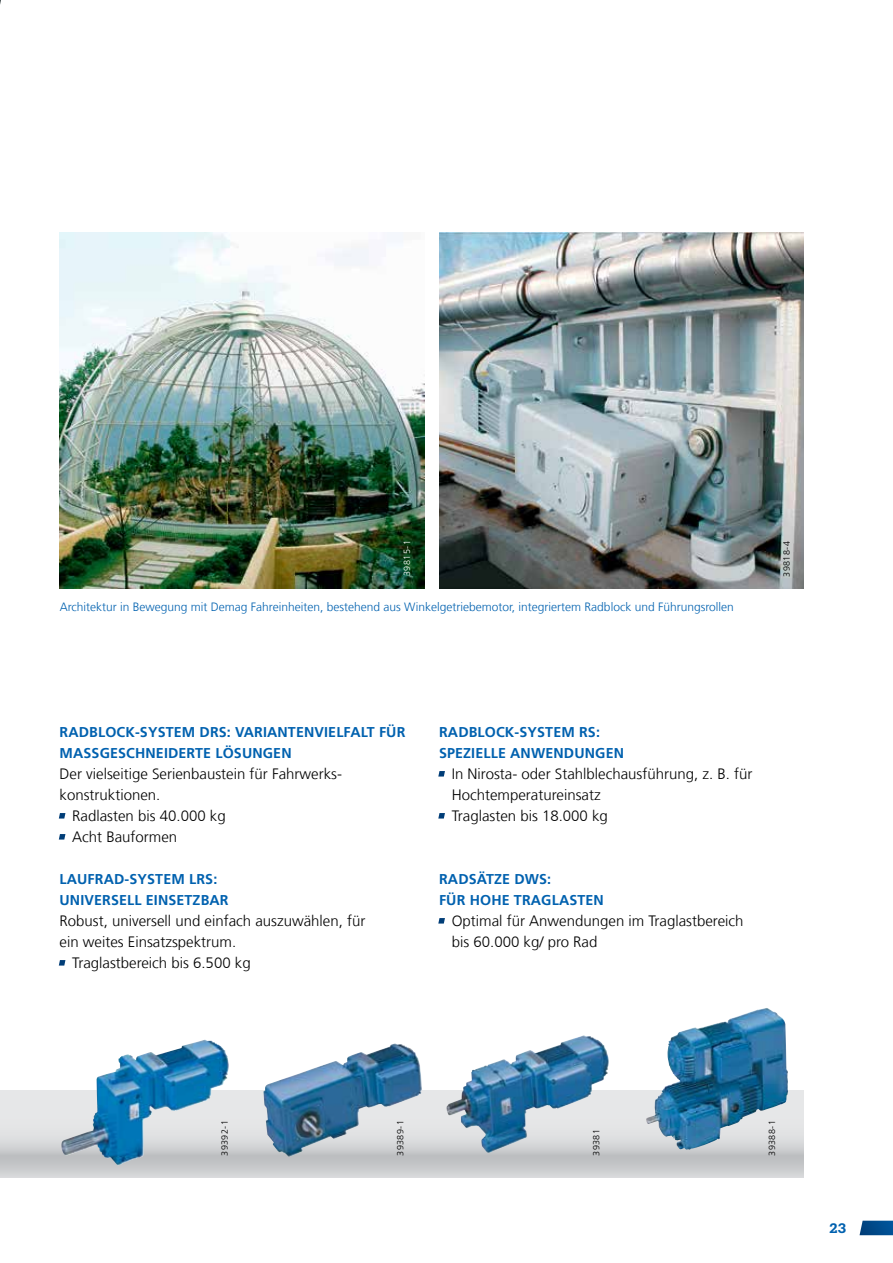
<style>
.page{position:relative;width:893px;height:1263px;background:#fff}
.page>*{position:absolute;margin:0;border:0;box-sizing:border-box;transform-origin:0 0}
.t1{font:300 15px/21px "Frutiger LT Com";color:#000}
.t2{font:700 14.25px/21px "Frutiger LT Com";letter-spacing:.01em;color:#0061af}
.t3{font:600 13.5px "Produkt";color:#0061af}
.t4{font:300 12px "Frutiger LT Com";color:#0061af}
.t5{font:300 9px "Frutiger LT Com";letter-spacing:.05em;color:#000}
.t6{font:300 9px "Frutiger LT Com";letter-spacing:.05em;color:#fff}
.s1{color:#fff}
</style>
<div class="page">
<img style="left:60px;top:233px;width:364px;height:356px">
<img style="left:439px;top:233px;width:365px;height:356px">
<svg style="left:0;top:1090px;width:804px;height:88px"></svg>
<img style="left:446px;top:1035px;width:163px;height:118px">
<img style="left:263px;top:1043px;width:159px;height:114px">
<img style="left:61px;top:1040px;width:170px;height:125px">
<img style="left:646px;top:1008px;width:143px;height:142px">
<svg style="left:859px;top:1221px;width:34px;height:14px"></svg>
<p class="t6" style="left:402px;top:576px;width:37px;rotate:-90deg">39815-1</p>
<p class="t5" style="left:781px;top:577px;width:37px;rotate:-90deg">39818-4</p>
<p class="t4" style="left:60px;top:599px;width:675px">Architektur in Bewegung mit Demag Fahreinheiten, bestehend aus Winkelgetriebemotor, integriertem Radblock und Führungsrollen</p>
<p class="t2" style="left:60px;top:721px;width:347px;text-indent:167px">: VARIANTENVIELFALT FÜR<br>MASSGESCHNEIDERTE LÖSUNGEN</p>
<p class="t1" style="left:60px;top:763px;width:284px">Der vielseitige Serienbaustein für Fahrwerks&shy;konstruktionen.</p>
<p class="t1" style="left:60px;top:805px;width:168px"><span class="s1">•</span> Radlasten bis 40.000 kg</p>
<p class="t1" style="left:60px;top:826px;width:119px"><span class="s1">•</span> Acht Bauformen</p>
<p class="t2" style="left:60px;top:868px;width:171px">LAUFRAD-SYSTEM LRS:<br>UNIVERSELL EINSETZBAR</p>
<p class="t1" style="left:60px;top:910px;width:307px">Robust, universell und einfach auszuwählen, für ein weites Einsatzspektrum.</p>
<p class="t1" style="left:60px;top:952px;width:193px"><span class="s1">•</span> Traglastbereich bis 6.500 kg</p>
<p class="t2" style="left:60px;top:721px;width:150px">RADBLOCK-SYSTEM DRS</p>
<p class="t2" style="left:439px;top:721px;width:186px">RADBLOCK-SYSTEM RS:<br>SPEZIELLE ANWENDUNGEN</p>
<p class="t1" style="left:452px;top:763px;width:302px;text-indent:-13px"><span class="s1">•</span> In Nirosta- oder Stahlblechausführung, z. B. für<br>Hochtemperatureinsatz</p>
<p class="t1" style="left:439px;top:805px;width:170px"><span class="s1">•</span> Traglasten bis 18.000 kg</p>
<p class="t2" style="left:439px;top:868px;width:166px">RADSÄTZE DWS:<br>FÜR HOHE TRAGLASTEN</p>
<p class="t1" style="left:452px;top:910px;width:293px;text-indent:-13px"><span class="s1">•</span> Optimal für Anwendungen im Traglastbereich bis 60.000 kg/ pro Rad</p>
<p class="t5" style="left:220px;top:1156px;width:37px;rotate:-90deg">39392-1</p>
<p class="t5" style="left:395px;top:1156px;width:37px;rotate:-90deg">39389-1</p>
<p class="t5" style="left:591px;top:1156px;width:28px;rotate:-90deg">39381</p>
<p class="t5" style="left:767px;top:1156px;width:37px;rotate:-90deg">39388-1</p>
<p class="t3" style="left:829px;top:1219px;width:18px">23</p>
</div>
